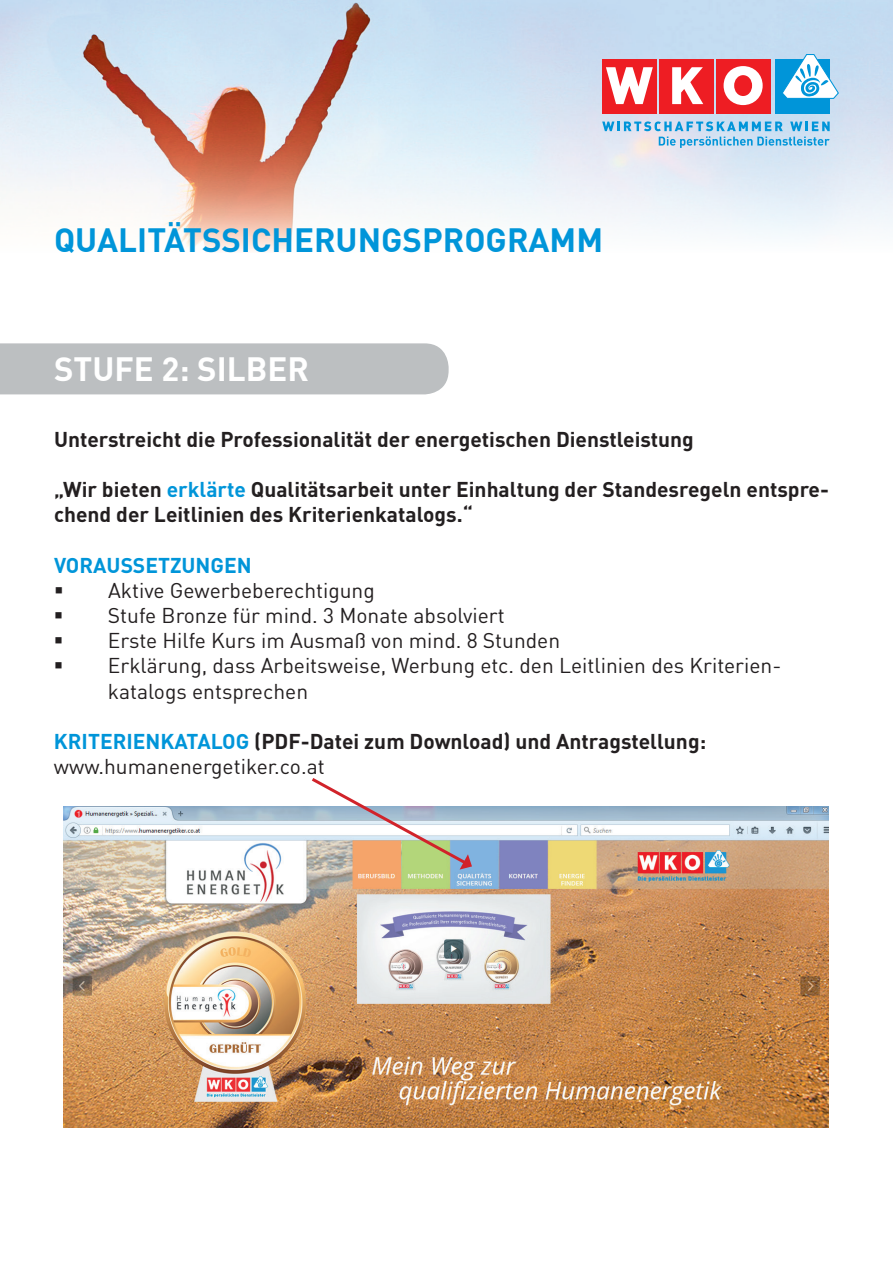
<style>
.page{position:relative;width:893px;height:1263px;background:#fff}
.page>*{position:absolute;margin:0;border:0;box-sizing:border-box;transform-origin:0 0}
.t1{font:700 33px "DIN";color:#0095d9}
.t2{font:700 33px "DIN";color:#fff}
.t3{font:700 21px/25.2px "DIN";color:#231f20}
.t4{font:21px/25.2px "DIN";color:#231f20}
.t5{font:700 21px "DIN";color:#0095d9}
.s1{color:#0095d9}
.s2{font-weight:400}
</style>
<div class="page">
<img style="left:0;top:0;width:893px;height:251px">
<div style="left:716px;top:59px;width:54px;height:54px;background:#ee1d23"></div>
<div style="left:659px;top:59px;width:54px;height:54px;background:#ee1d23"></div>
<svg style="left:672px;top:67px;width:31px;height:37px"></svg>
<div style="left:602px;top:59px;width:54px;height:54px;background:#ee1d23"></div>
<svg style="left:606px;top:67px;width:47px;height:37px"></svg>
<div style="left:724px;top:66px;width:39px;height:39px;background:#fff;border-radius:50%"></div>
<div style="left:734px;top:75px;width:18px;height:21px;background:#ee1d23;border-radius:50%"></div>
<div style="left:775px;top:59px;width:55px;height:54px;background:#0095d9"></div>
<svg style="left:781px;top:54px;width:58px;height:45px"></svg>
<svg style="left:602px;top:121px;width:228px;height:27px;background:#a0cdea"></svg>
<img style="left:64px;top:807px;width:764px;height:320px">
<div style="left:0;top:343px;width:449px;height:51px;background:#bcbfc1"></div>
<svg style="left:308px;top:778px;width:164px;height:91px"></svg>
<h1 class="t1" style="left:54px;top:218px;width:551px">QUALITÄTSSICHERUNGSPROGRAMM</h1>
<h1 class="t2" style="left:54px;top:348px;width:257px">STUFE 2: SILBER</h1>
<p class="t3" style="left:54px;top:425px;width:641px">Unterstreicht die Professionalität der energetischen Dienstleistung</p>
<p class="t3" style="left:54px;top:476px;width:776px">„Wir bieten <span class="s1">erklärte</span> Qualitätsarbeit unter Einhaltung der Standesregeln entspre&shy;chend der Leitlinien des Kriterienkatalogs.“</p>
<p class="t5" style="left:54px;top:551px;width:199px">VORAUSSETZUNGEN</p>
<p class="t4" style="left:108px;top:577px;width:675px">Aktive Gewerbeberechtigung<br>Stufe Bronze für mind. 3 Monate absolviert<br>Erste Hilfe Kurs im Ausmaß von mind. 8 Stunden<br>Erklärung, dass Arbeitsweise, Werbung etc. den Leitlinien des Kriterien&shy;katalogs entsprechen</p>
<p class="t3" style="left:54px;top:728px;width:654px"><span class="s1">KRITERIENKATALOG</span> (PDF-Datei zum Download) und Antragstellung: <span class="s2">www.humanenergetiker.co.at</span></p>
</div>
